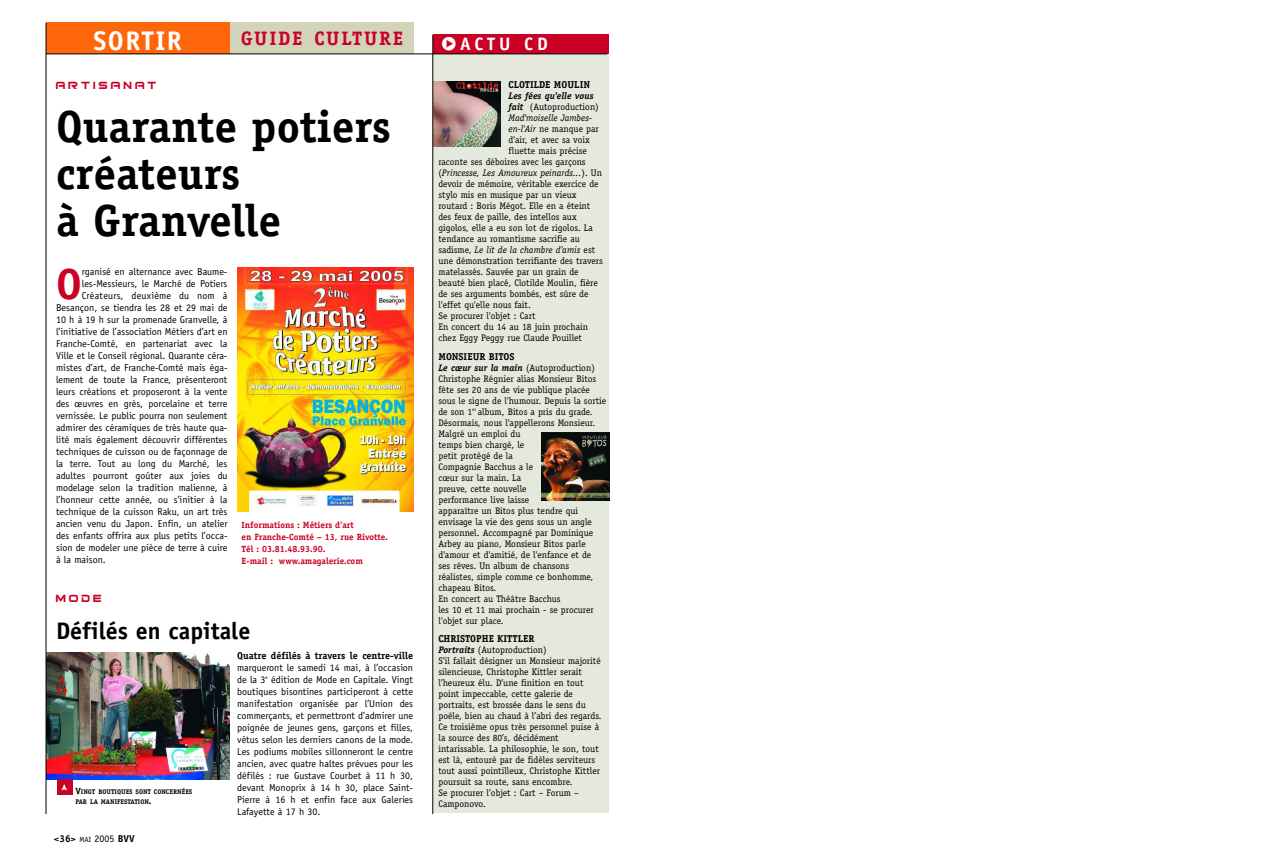
<style>
.page{position:relative;width:1265px;height:868px;background:#fff}
.page>*{position:absolute;margin:0;border:0;box-sizing:border-box;transform-origin:0 0}
.t1{font:700 45px/47px "Officina Serif";color:#000}
.t2{font:700 43.6px "Officina Serif";color:#ca0125}
.t3{font:700 27px "Officina Sans";letter-spacing:.055em;color:#fff}
.t4{font:700 24px "Officina Sans";color:#000}
.t5{font:700 19.5px "Officina Serif";letter-spacing:.09em;color:#ca0125}
.t6{font:700 18px "Officina Sans";letter-spacing:.215em;color:#fff}
.t7{font:14px "Bitsumishi";letter-spacing:.22em;color:#ca0125}
.t8{font:10px/12px "Officina Sans";color:#000;text-align:justify}
.t9{font:700 10px "Officina Serif";color:#000}
.t10{font:10px "Officina Sans";letter-spacing:.02em;color:#000}
.t11{font:700 10px "Officina Sans";color:#000}
.t12{font:9.5px/11px "Officina Serif";color:#000}
.t13{font:italic 9.5px "Officina Serif";color:#000}
.t14{font:italic 700 9.5px "Officina Serif";color:#000}
.t15{font:700 9px/12px "Officina Serif";color:#ca0125}
.t16{font:700 6.8px/10px "Officina Serif";color:#000}
.s1{font-size:9px}
.s2{font-weight:400;font-size:7.5px}
.s3{font-weight:400}
.s4{font-family:"Combi Numerals Solid";font-weight:400}
.s5{font-weight:700;font-style:italic}
.s6{font-style:italic}
.s7{font-style:normal}
</style>
<div class="page">
<div style="left:228px;top:23px;width:186px;height:31px;background:#d1d4b9"></div>
<div style="left:46px;top:23px;width:184px;height:31px;background:#ff6609"></div>
<div style="left:433px;top:53px;width:175px;height:759px;background:#e5e9dd"></div>
<div style="left:433px;top:34px;width:175px;height:20px;background:#ca0125"></div>
<img style="left:433px;top:81px;width:67px;height:65px">
<img style="left:541px;top:433px;width:68px;height:67px">
<hr style="left:432px;top:35px;width:1px;height:779px;background:#000">
<img style="left:237px;top:267px;width:176px;height:244px">
<img style="left:47px;top:652px;width:182px;height:127px">
<div style="left:57px;top:779px;width:15px;height:15px;background:#ca0125"></div>
<hr style="left:46px;top:54px;width:561px;height:1px;background:#000">
<hr style="left:46px;top:23px;width:1px;height:791px;background:#000">
<h3 class="t3" style="left:93px;top:31px;width:90px">SORTIR</h3>
<h3 class="t5" style="left:241px;top:31px;width:164px">GUIDE CULTURE</h3>
<h3 class="t7" style="left:56px;top:80px;width:102px">ARTISANAT</h3>
<h1 class="t1" style="left:56px;top:107px;width:336px">Quarante potiers créateurs<br>à Granvelle</h1>
<h2 class="t2" style="left:56px;top:267px;width:27px">O</h2>
<p class="t8" style="left:82px;top:266px;width:147px">rganisé en alternance avec Baume-</p>
<p class="t8" style="left:82px;top:278px;width:147px">les-Messieurs, le Marché de Potiers</p>
<p class="t10" style="left:82px;top:292px;width:147px">Créateurs, deuxième du nom à</p>
<p class="t8" style="left:56px;top:302px;width:173px">Besançon, se tiendra les 28 et 29 mai de</p>
<p class="t8" style="left:56px;top:314px;width:173px">10 h à 19 h sur la promenade Granvelle, à</p>
<p class="t8" style="left:56px;top:326px;width:173px">l’initiative de l’association Métiers d’art en</p>
<p class="t8" style="left:56px;top:338px;width:173px">Franche-Comté, en partenariat avec la</p>
<p class="t8" style="left:56px;top:350px;width:173px">Ville et le Conseil régional. Quarante céra-</p>
<p class="t8" style="left:56px;top:362px;width:173px">mistes d’art, de Franche-Comté mais éga-</p>
<p class="t8" style="left:56px;top:374px;width:173px">lement de toute la France, présenteront</p>
<p class="t8" style="left:56px;top:386px;width:173px">leurs créations et proposeront à la vente</p>
<p class="t8" style="left:56px;top:398px;width:173px">des œuvres en grès, porcelaine et terre</p>
<p class="t8" style="left:56px;top:410px;width:173px">vernissée. Le public pourra non seulement</p>
<p class="t8" style="left:56px;top:422px;width:173px">admirer des céramiques de très haute qua-</p>
<p class="t8" style="left:56px;top:434px;width:173px">lité mais également découvrir différentes</p>
<p class="t8" style="left:56px;top:446px;width:173px">techniques de cuisson ou de façonnage de</p>
<p class="t8" style="left:56px;top:458px;width:173px">la terre. Tout au long du Marché, les</p>
<p class="t8" style="left:56px;top:470px;width:173px">adultes pourront goûter aux joies du</p>
<p class="t8" style="left:56px;top:482px;width:173px">modelage selon la tradition malienne, à</p>
<p class="t8" style="left:56px;top:494px;width:173px">l’honneur cette année, ou s’initier à la</p>
<p class="t8" style="left:56px;top:506px;width:173px">technique de la cuisson Raku, un art très</p>
<p class="t8" style="left:56px;top:518px;width:173px">ancien venu du Japon. Enfin, un atelier</p>
<p class="t8" style="left:56px;top:530px;width:173px">des enfants offrira aux plus petits l’occa-</p>
<p class="t8" style="left:56px;top:542px;width:173px">sion de modeler une pièce de terre à cuire</p>
<p class="t8" style="left:56px;top:554px;width:51px">à la maison.</p>
<p class="t15" style="left:242px;top:519px;width:148px">Informations : Métiers d’art<br>en Franche-Comté – 13, rue Rivotte.<br>Tél : 03.81.48.93.90.<br>E-mail : www.amagalerie.com</p>
<h3 class="t7" style="left:56px;top:592px;width:47px">MODE</h3>
<h3 class="t4" style="left:56px;top:621px;width:196px">Défilés en capitale</h3>
<p class="t9" style="left:237px;top:651px;width:177px">Quatre défilés à travers le centre-ville</p>
<p class="t8" style="left:237px;top:662px;width:177px">marqueront le samedi 14 mai, à l’occasion de la 3<sup>e</sup> édition de Mode en Capitale. Vingt boutiques bisontines participeront à cette manifestation organisée par l’Union des commerçants, et permettront d’admirer une poignée de jeunes gens, garçons et filles, vêtus selon les derniers canons de la mode.<br>Les podiums mobiles sillonneront le centre ancien, avec quatre haltes prévues pour les défilés : rue Gustave Courbet à 11 h 30, devant Monoprix à 14 h 30, place Saint-Pierre à 16 h et enfin face aux Galeries Lafayette à 17 h 30.</p>
<p class="t16" style="left:75px;top:787px;width:118px"><span class="s1">V</span>INGT BOUTIQUES SONT CONCERNÉES<br>PAR LA MANIFESTATION<span class="s1">.</span></p>
<p class="t11" style="left:54px;top:835px;width:82px">&lt;36&gt; <span class="s2">MAI</span> <span class="s3">2005</span> BVV</p>
<h3 class="t6" style="left:441px;top:37px;width:107px"><span class="s4">&gt;</span>ACTU CD</h3>
<p class="t9" style="left:508px;top:81px;width:83px">CLOTILDE MOULIN</p>
<p class="t14" style="left:508px;top:92px;width:86px">Les fées qu'elle vous</p>
<p class="t12" style="left:508px;top:101px;width:92px"><span class="s5">fait</span> (Autoproduction)</p>
<p class="t13" style="left:508px;top:112px;width:85px">Mad'moiselle Jambes-</p>
<p class="t12" style="left:508px;top:123px;width:92px"><span class="s6">en-l'Air</span> ne manque par</p>
<p class="t12" style="left:508px;top:134px;width:83px">d'air, et avec sa voix</p>
<p class="t12" style="left:508px;top:145px;width:80px">fluette mais précise</p>
<p class="t12" style="left:438px;top:156px;width:149px">raconte ses déboires avec les garçons</p>
<p class="t13" style="left:438px;top:167px;width:165px"><span class="s7">(</span>Princesse, Les Amoureux peinards...<span class="s7">). Un</span></p>
<p class="t12" style="left:438px;top:178px;width:162px">devoir de mémoire, véritable exercice de</p>
<p class="t12" style="left:438px;top:189px;width:140px">stylo mis en musique par un vieux</p>
<p class="t12" style="left:438px;top:200px;width:153px">routard : Boris Mégot. Elle en a éteint</p>
<p class="t12" style="left:438px;top:211px;width:140px">des feux de paille, des intellos aux</p>
<p class="t12" style="left:438px;top:222px;width:156px">gigolos, elle a eu son lot de rigolos. La</p>
<p class="t12" style="left:438px;top:233px;width:143px">tendance au romantisme sacrifie au</p>
<p class="t13" style="left:438px;top:244px;width:158px"><span class="s7">sadisme,</span> Le lit de la chambre d'amis <span class="s7">est</span></p>
<p class="t12" style="left:438px;top:255px;width:166px">une démonstration terrifiante des travers</p>
<p class="t12" style="left:438px;top:266px;width:142px">matelassés. Sauvée par un grain de</p>
<p class="t12" style="left:438px;top:277px;width:161px">beauté bien placé, Clotilde Moulin, fière</p>
<p class="t12" style="left:438px;top:288px;width:151px">de ses arguments bombés, est sûre de</p>
<p class="t12" style="left:438px;top:299px;width:94px">l'effet qu'elle nous fait.</p>
<p class="t12" style="left:438px;top:310px;width:99px">Se procurer l'objet : Cart</p>
<p class="t12" style="left:438px;top:321px;width:151px">En concert du 14 au 18 juin prochain</p>
<p class="t12" style="left:438px;top:332px;width:145px">chez Eggy Peggy rue Claude Pouillet</p>
<p class="t9" style="left:438px;top:352px;width:78px">MONSIEUR BITOS</p>
<p class="t12" style="left:438px;top:362px;width:169px"><span class="s5">Le cœur sur la main</span> (Autoproduction)<br>Christophe Régnier alias Monsieur Bitos fête ses 20 ans de vie publique placée sous le signe de l'humour. Depuis la sortie de son 1<sup>er</sup> album, Bitos a pris du grade.<br>Désormais, nous l'appellerons Monsieur.<br>Malgré un emploi du<br>temps bien chargé, le<br>petit protégé de la<br>Compagnie Bacchus a le<br>cœur sur la main. La<br>preuve, cette nouvelle<br>performance live laisse<br>apparaître un Bitos plus tendre qui envisage la vie des gens sous un angle personnel. Accompagné par Dominique<br>Arbey au piano, Monsieur Bitos parle d'amour et d'amitié, de l'enfance et de<br>ses rêves. Un album de chansons réalistes, simple comme ce bonhomme, chapeau Bitos.<br>En concert au Théâtre Bacchus<br>les 10 et 11 mai prochain - se procurer l'objet sur place.</p>
<p class="t9" style="left:438px;top:634px;width:98px">CHRISTOPHE KITTLER</p>
<p class="t12" style="left:438px;top:644px;width:165px"><span class="s5">Portraits</span> (Autoproduction)<br>S’il fallait désigner un Monsieur majorité silencieuse, Christophe Kittler serait l’heureux élu. D’une finition en tout point impeccable, cette galerie de portraits, est brossée dans le sens du poêle, bien au chaud à l’abri des regards.<br>Ce troisième opus très personnel puise à la source des 80’s, décidément intarissable. La philosophie, le son, tout est là, entouré par de fidèles serviteurs tout aussi pointilleux, Christophe Kittler poursuit sa route, sans encombre.<br>Se procurer l’objet : Cart – Forum – Camponovo.</p>
</div>
